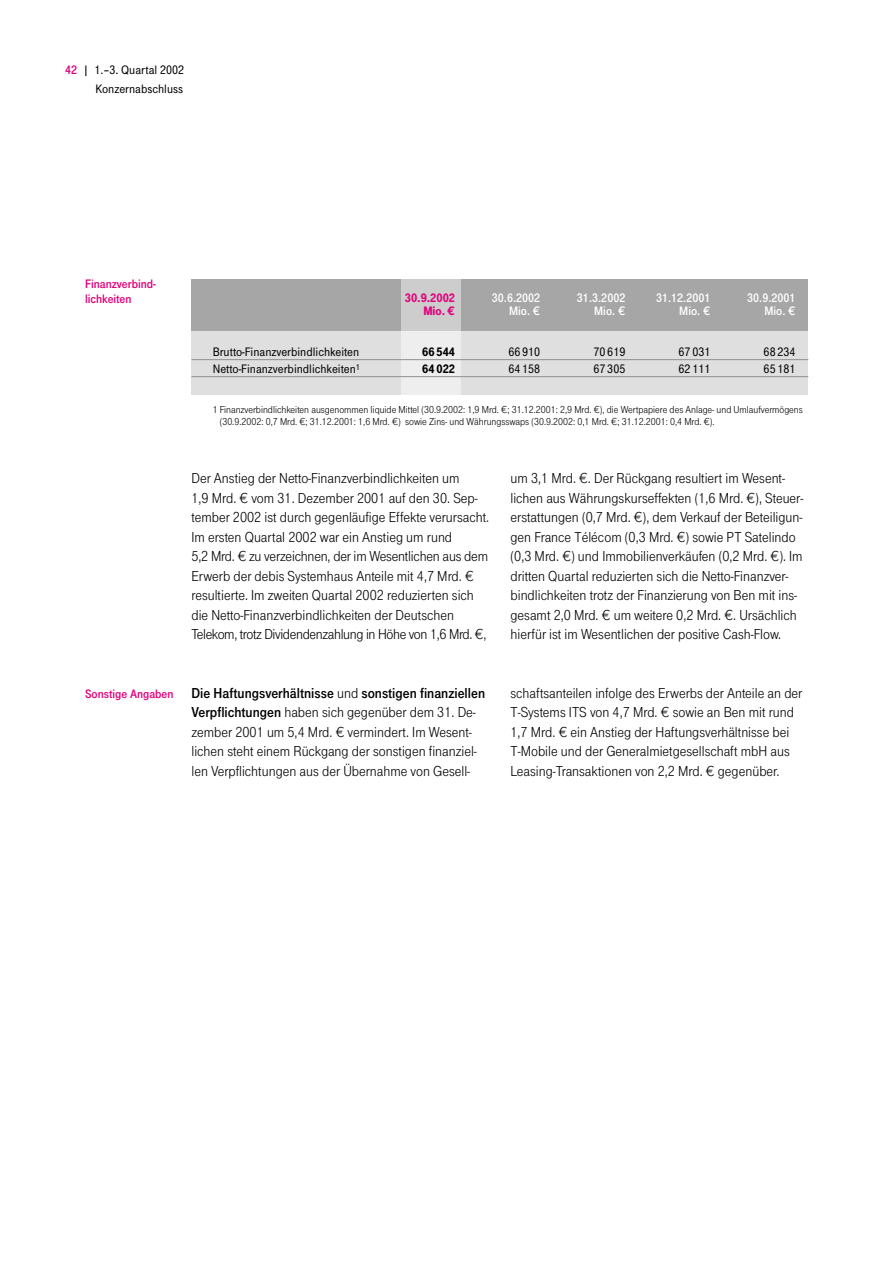
<style>
.page{position:relative;width:893px;height:1263px;background:#fff}
.page>*{position:absolute;margin:0;border:0;box-sizing:border-box;transform-origin:0 0}
.t1{font:15px/19.5px "Tele Grotesk Norm";color:#000}
.t2{font:15px "Tele Grotesk Fett";color:#000}
.t3{font:12.75px/19.4px "Tele Grotesk Halb";color:#000;text-align:right}
.t4{font:12.75px "Tele Grotesk Fett";color:#fff}
.t5{font:12.75px/15px "Tele Grotesk Fett";color:#e3007a}
.t6{font:12.75px "Tele Grotesk Ultr";color:#e3007a}
.t7{font:12.75px "Tele Grotesk Ultr";color:#000}
.t8{font:10.5px/12px "Tele Grotesk Norm";color:#000}
.s1{font-family:"Tele Grotesk Fett";color:#e3007a}
.s2{font-family:"Tele Grotesk Norm"}
.s3{font-family:"Tele Grotesk Fett"}
</style>
<div class="page">
<div style="left:191px;top:280px;width:617px;height:115px;background:#dfdfdf"></div>
<div style="left:191px;top:280px;width:617px;height:51px;background:#a6a6a6"></div>
<div style="left:401px;top:280px;width:59px;height:115px;background:#eee"></div>
<div style="left:401px;top:280px;width:59px;height:51px;background:#cdcdcd"></div>
<hr style="left:191px;top:359px;width:617px;height:1px;background:#8f8f8f">
<hr style="left:191px;top:376px;width:617px;height:1px;background:#8f8f8f">
<p class="t3" style="left:65px;top:61px;width:120px"><span class="s1">42</span> | 1.–3. Quartal 2002<br>Konzernabschluss</p>
<p class="t5" style="left:85px;top:278px;width:72px">Finanzverbind&shy;lichkeiten</p>
<p class="t6" style="left:405px;top:293px;width:52px">30.9.2002</p>
<p class="t4" style="left:492px;top:293px;width:50px">30.6.2002</p>
<p class="t4" style="left:577px;top:293px;width:50px">31.3.2002</p>
<p class="t4" style="left:656px;top:293px;width:56px">31.12.2001</p>
<p class="t4" style="left:747px;top:293px;width:50px">30.9.2001</p>
<p class="t6" style="left:423px;top:306px;width:33px">Mio. €</p>
<p class="t4" style="left:509px;top:306px;width:33px">Mio. €</p>
<p class="t4" style="left:594px;top:306px;width:33px">Mio. €</p>
<p class="t4" style="left:679px;top:306px;width:33px">Mio. €</p>
<p class="t4" style="left:764px;top:306px;width:33px">Mio. €</p>
<p class="t3" style="left:213px;top:343px;width:148px">Brutto-Finanzverbindlichkeiten</p>
<p class="t7" style="left:422px;top:347px;width:34px">66 544</p>
<p class="t3" style="left:508px;top:343px;width:33px">66 910</p>
<p class="t3" style="left:593px;top:343px;width:33px">70 619</p>
<p class="t3" style="left:678px;top:343px;width:33px">67 031</p>
<p class="t3" style="left:763px;top:343px;width:33px">68 234</p>
<p class="t3" style="left:213px;top:360px;width:149px">Netto-Finanzverbindlichkeiten<sup>1</sup></p>
<p class="t7" style="left:422px;top:364px;width:34px">64 022</p>
<p class="t3" style="left:508px;top:360px;width:33px">64 158</p>
<p class="t3" style="left:593px;top:360px;width:33px">67 305</p>
<p class="t3" style="left:678px;top:360px;width:33px">62 111</p>
<p class="t3" style="left:763px;top:360px;width:33px">65 181</p>
<p class="t8" style="left:220px;top:405px;width:584px;text-indent:-7px">1 Finanzverbindlichkeiten ausgenommen liquide Mittel (30.9.2002: 1,9 Mrd. €; 31.12.2001: 2,9 Mrd. €), die Wertpapiere des Anlage- und Umlaufvermögens (30.9.2002: 0,7 Mrd. €; 31.12.2001: 1,6 Mrd. €) sowie Zins- und Währungsswaps (30.9.2002: 0,1 Mrd. €; 31.12.2001: 0,4 Mrd. €).</p>
<p class="t5" style="left:85px;top:687px;width:90px">Sonstige Angaben</p>
<p class="t1" style="left:191px;top:470px;width:299px">Der Anstieg der Netto-Finanzverbindlichkeiten um<br>1,9 Mrd. € vom 31. Dezember 2001 auf den 30. Sep&shy;tember 2002 ist durch gegenläufige Effekte verursacht.<br>Im ersten Quartal 2002 war ein Anstieg um rund<br>5,2 Mrd. € zu verzeichnen, der im Wesentlichen aus dem Erwerb der debis Systemhaus Anteile mit 4,7 Mrd. € resultierte. Im zweiten Quartal 2002 reduzierten sich die Netto-Finanzverbindlichkeiten der Deutschen Telekom, trotz Dividendenzahlung in Höhe von 1,6 Mrd. €,</p>
<p class="t1" style="left:510px;top:470px;width:294px">um 3,1 Mrd. €. Der Rückgang resultiert im Wesent&shy;lichen aus Währungskurseffekten (1,6 Mrd. €), Steuer&shy;erstattungen (0,7 Mrd. €), dem Verkauf der Beteiligun&shy;gen France Télécom (0,3 Mrd. €) sowie PT Satelindo (0,3 Mrd. €) und Immobilienverkäufen (0,2 Mrd. €). Im dritten Quartal reduzierten sich die Netto-Finanzver&shy;bindlichkeiten trotz der Finanzierung von Ben mit ins&shy;gesamt 2,0 Mrd. € um weitere 0,2 Mrd. €. Ursächlich hierfür ist im Wesentlichen der positive Cash-Flow.</p>
<p class="t2" style="left:191px;top:687px;width:295px">Die Haftungsverhältnisse <span class="s2">und</span> sonstigen finanziellen</p>
<p class="t1" style="left:191px;top:704px;width:287px"><span class="s3">Verpflichtungen</span> haben sich gegenüber dem 31. De&shy;zember 2001 um 5,4 Mrd. € vermindert. Im Wesent&shy;lichen steht einem Rückgang der sonstigen finanziel&shy;len Verpflichtungen aus der Übernahme von Gesell-</p>
<p class="t1" style="left:510px;top:684px;width:293px">schaftsanteilen infolge des Erwerbs der Anteile an der T-Systems ITS von 4,7 Mrd. € sowie an Ben mit rund 1,7 Mrd. € ein Anstieg der Haftungsverhältnisse bei T-Mobile und der Generalmietgesellschaft mbH aus Leasing-Transaktionen von 2,2 Mrd. € gegenüber.</p>
</div>
